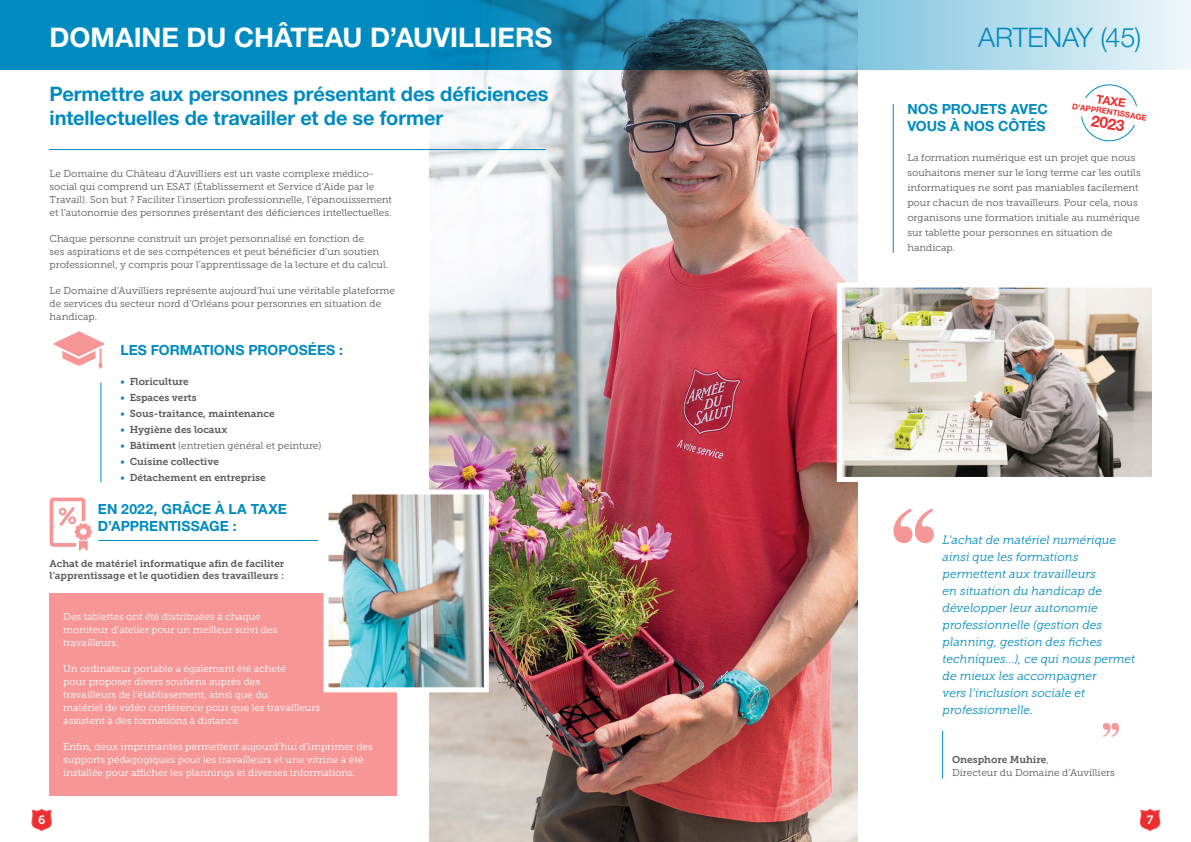
<style>
.page{position:relative;width:1191px;height:842px;background:#fff}
.page>*{position:absolute;margin:0;border:0;box-sizing:border-box;transform-origin:0 0}
.t1{font:700 27px "Helvetica Neue LT Std";color:#fff}
.t2{font:300 27px "Helvetica Neue LT Std";letter-spacing:-.01em;color:#008bc0}
.t3{font:700 20px/24px "Helvetica Neue LT Std";letter-spacing:-.005em;color:#008bc0}
.t4{font:700 15.5px "Helvetica Neue LT Std";color:#ee2d2e}
.t5{font:700 14px/16.8px "Helvetica Neue LT Std";color:#008bc0}
.t6{font:italic 12px/17px "Museo Slab 300";color:#008bc0}
.t7{font:12px "Museo Slab 700";color:#fff}
.t8{font:700 11.9px "Helvetica Neue LT Std";color:#ee2d2e}
.t9{font:10px/13px "Museo Slab 300";color:#57585a}
.t10{font:10px/13px "Museo Slab 300";color:#fff}
.t11{font:10px/12px "Museo Slab 700";color:#57585a}
.t12{font:700 8px "Helvetica Neue LT Std";color:#ee2d2e}
.s1{color:#008bc0}
.s2{font-family:"Museo Slab 700";color:#008bc0}
.s3{font-family:"Museo Slab 700"}
.s4{font-family:"Museo Slab 300"}
</style>
<div class="page">
<svg style="left:32px;top:808px;width:20px;height:23px"></svg>
<svg style="left:1140px;top:808px;width:20px;height:23px"></svg>
<img style="left:429px;top:70px;width:428px;height:772px">
<svg style="left:0;top:0;width:1191px;height:70px;background:#43a0c4"></svg>
<div style="left:50px;top:593px;width:347px;height:203px;background:#f69696"></div>
<hr style="left:101px;top:382px;width:1px;height:100px;background:#008bc0">
<hr style="left:98px;top:540px;width:220px;height:1px;background:#008bc0">
<hr style="left:49px;top:149px;width:497px;height:1px;background:#008bc0">
<hr style="left:893px;top:104px;width:1px;height:149px;background:#008bc0">
<hr style="left:942px;top:731px;width:1px;height:47px;background:#008bc0">
<svg style="left:893px;top:508px;width:41px;height:35px"></svg>
<svg style="left:1102px;top:723px;width:17px;height:14px"></svg>
<img style="left:329px;top:495px;width:154px;height:191px">
<div style="left:323px;top:489px;width:166px;height:203px;border:5px solid #fff"></div>
<img style="left:843px;top:289px;width:308px;height:187px">
<div style="left:837px;top:283px;width:320px;height:199px;border:5px solid #fff"></div>
<svg style="left:54px;top:331px;width:50px;height:38px"></svg>
<svg style="left:50px;top:497px;width:42px;height:54px"></svg>
<div style="left:68px;top:516px;width:8px;height:8px;border:2px solid #ee2d2e;border-radius:50%"></div>
<div style="left:59px;top:508px;width:8px;height:8px;border:2px solid #ee2d2e;border-radius:50%"></div>
<svg style="left:1081px;top:84px;width:56px;height:58px"></svg>
<h1 class="t1" style="left:50px;top:21px;width:504px">DOMAINE DU CHÂTEAU D’AUVILLIERS</h1>
<h1 class="t2" style="left:978px;top:21px;width:165px">ARTENAY (45)</h1>
<h2 class="t3" style="left:50px;top:81px;width:500px">Permettre aux personnes présentant des déficiences intellectuelles de travailler et de se former</h2>
<p class="t8" style="left:1097px;top:91px;width:31px;rotate:9deg">TAXE</p>
<p class="t12" style="left:1073px;top:101px;width:77px;rotate:9deg">D’APPRENTISSAGE</p>
<h3 class="t5" style="left:907px;top:100px;width:142px">NOS PROJETS AVEC<br>VOUS À NOS CÔTÉS</h3>
<p class="t9" style="left:907px;top:150px;width:235px;line-height:15px">La formation numérique est un projet que nous souhaitons mener sur le long terme car les outils informatiques ne sont pas maniables facilement pour chacun de nos travailleurs. Pour cela, nous organisons une formation initiale au numérique sur tablette pour personnes en situation de handicap.</p>
<h3 class="t4" style="left:1093px;top:111px;width:35px;rotate:9deg">2023</h3>
<p class="t9" style="left:50px;top:167px;width:344px">Le Domaine du Château d’Auvilliers est un vaste complexe médico&shy;social qui comprend un ESAT (Établissement et Service d’Aide par le Travail). Son but ? Faciliter l’insertion professionnelle, l’épanouissement et l’autonomie des personnes présentant des déficiences intellectuelles.</p>
<p class="t9" style="left:50px;top:232px;width:340px">Chaque personne construit un projet personnalisé en fonction de<br>ses aspirations et de ses compétences et peut bénéficier d’un soutien professionnel, y compris pour l’apprentissage de la lecture et du calcul.</p>
<p class="t9" style="left:50px;top:284px;width:347px">Le Domaine d’Auvilliers représente aujourd’hui une véritable plateforme de services du secteur nord d’Orléans pour personnes en situation de handicap.</p>
<h3 class="t5" style="left:120px;top:341px;width:224px">LES FORMATIONS PROPOSÉES :</h3>
<p class="t11" style="left:120px;top:376px;width:70px"><span class="s1">•</span> Floriculture</p>
<p class="t11" style="left:120px;top:392px;width:78px"><span class="s1">•</span> Espaces verts</p>
<p class="t11" style="left:120px;top:408px;width:156px"><span class="s1">•</span> Sous-traitance, maintenance</p>
<p class="t11" style="left:120px;top:424px;width:108px"><span class="s1">•</span> Hygiène des locaux</p>
<p class="t9" style="left:120px;top:439px;width:202px"><span class="s2">•</span> <span class="s3">Bâtiment</span> (entretien général et peinture)</p>
<p class="t11" style="left:120px;top:456px;width:100px"><span class="s1">•</span> Cuisine collective</p>
<p class="t11" style="left:120px;top:472px;width:147px"><span class="s1">•</span> Détachement en entreprise</p>
<h3 class="t5" style="left:98px;top:500px;width:191px">EN 2022, GRÂCE À LA TAXE<br>D’APPRENTISSAGE :</h3>
<p class="t11" style="left:50px;top:557px;width:236px">Achat de matériel informatique afin de faciliter l’apprentissage et le quotidien des travailleurs :</p>
<p class="t10" style="left:63px;top:610px;width:215px">Des tablettes ont été distribuées à chaque moniteur d’atelier pour un meilleur suivi des travailleurs.</p>
<p class="t10" style="left:63px;top:662px;width:258px">Un ordinateur portable a également été acheté<br>pour proposer divers soutiens auprès des<br>travailleurs de l’établissement, ainsi que du<br>matériel de vidéo conférence pour que les travailleurs assistent à des formations à distance.</p>
<p class="t10" style="left:63px;top:740px;width:311px">Enfin, deux imprimantes permettent aujourd’hui d’imprimer des supports pédagogiques pour les travailleurs et une vitrine a été installée pour afficher les plannings et diverses informations.</p>
<p class="t6" style="left:942px;top:532px;width:194px">L’achat de matériel numérique ainsi que les formations permettent aux travailleurs<br>en situation du handicap de développer leur autonomie professionnelle (gestion des planning, gestion des fiches techniques...), ce qui nous permet de mieux les accompagner<br>vers l’inclusion sociale et professionnelle.</p>
<p class="t11" style="left:952px;top:753px;width:98px">Onesphore Muhire<span class="s4">,</span></p>
<p class="t9" style="left:952px;top:766px;width:164px">Directeur du Domaine d’Auvilliers</p>
<p class="t7" style="left:38px;top:813px;width:9px">6</p>
<p class="t7" style="left:1146px;top:813px;width:8px">7</p>
</div>
